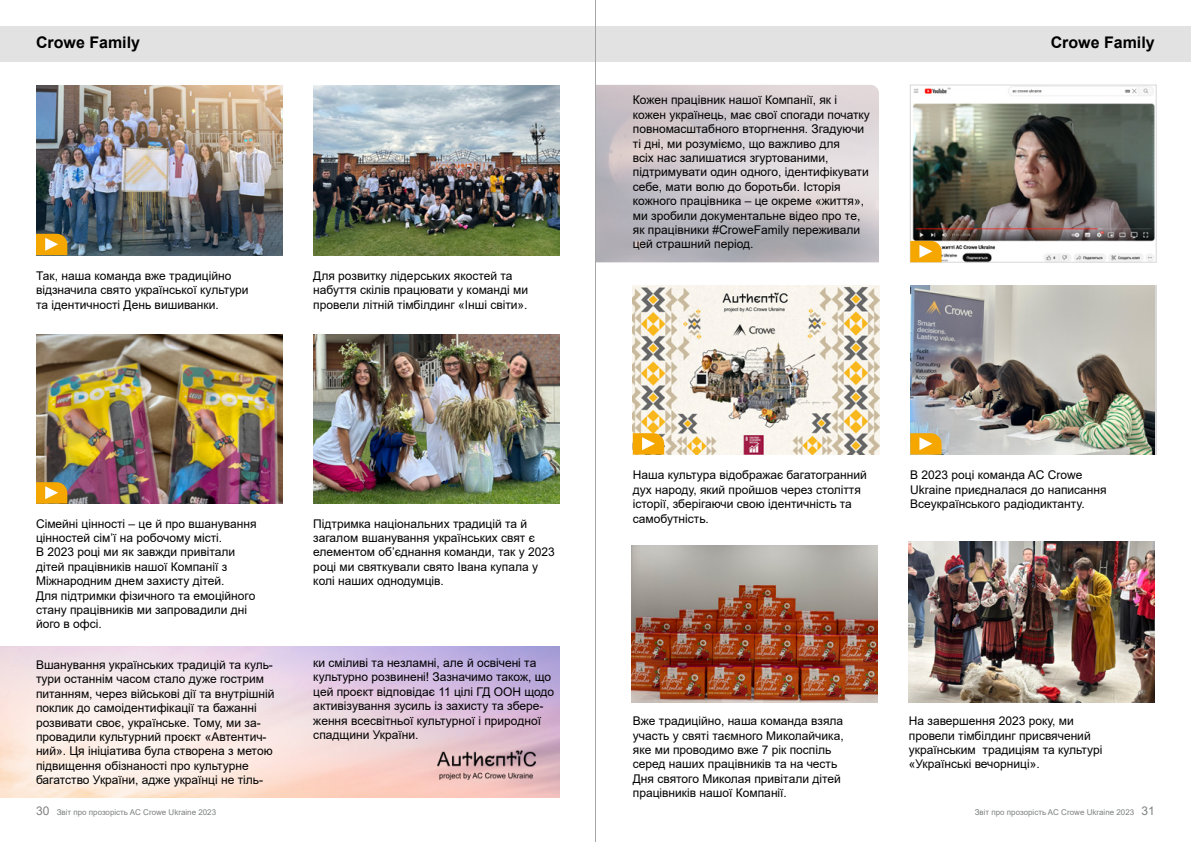
<style>
.page{position:relative;width:1191px;height:842px;background:#fff}
.page>*{position:absolute;margin:0;border:0;box-sizing:border-box;transform-origin:0 0}
.t1{font:700 16px "Arial";color:#000}
.t2{font:12px/14.4px "Arial";color:#000}
.t3{font:8px "Arial";color:#7f8080}
.s1{font-size:12px;color:#808080}
.s2{font-size:12px}
</style>
<div class="page">
<div style="left:0;top:26px;width:1190px;height:36px;background:#e2e2e2"></div>
<img style="left:631px;top:545px;width:246px;height:157px">
<img style="left:908px;top:542px;width:247px;height:160px">
<img style="left:313px;top:334px;width:246px;height:170px">
<img style="left:313px;top:86px;width:246px;height:169px">
<img style="left:912px;top:87px;width:242px;height:173px">
<div style="left:910px;top:85px;width:246px;height:177px;border:1px solid #d8d8d8"></div>
<img style="left:36px;top:86px;width:246px;height:169px">
<svg style="left:36px;top:234px;width:31px;height:21px"></svg>
<img style="left:36px;top:334px;width:246px;height:170px">
<svg style="left:36px;top:482px;width:31px;height:22px"></svg>
<img style="left:633px;top:285px;width:246px;height:170px">
<svg style="left:633px;top:433px;width:31px;height:22px"></svg>
<svg style="left:910px;top:241px;width:31px;height:21px"></svg>
<img style="left:910px;top:285px;width:244px;height:170px">
<svg style="left:910px;top:433px;width:31px;height:22px"></svg>
<hr style="left:595px;top:0;width:1px;height:842px;background:#a5a5a5">
<img style="left:411px;top:727px;width:149px;height:71px">
<h1 class="t1" style="left:36px;top:31px;width:106px">Crowe Family</h1>
<h1 class="t1" style="left:1050px;top:31px;width:106px">Crowe Family</h1>
<p class="t2" style="left:36px;top:268px;width:214px">Так, наша команда вже традиційно відзначила свято української культури та ідентичності День вишиванки.</p>
<p class="t2" style="left:313px;top:268px;width:216px">Для розвитку лідерських якостей та набуття скілів працювати у команді ми провели літній тімбілдинг «Інші світи».</p>
<p class="t2" style="left:36px;top:516px;width:222px">Сімейні цінності – це й про вшанування цінностей сім’ї на робочому місті.<br>В 2023 році ми як завжди привітали дітей працівників нашої Компанії з<br>Міжнародним днем захисту дітей.<br>Для підтримки фізичного та емоційного стану працівників ми запровадили дні його в офсі.</p>
<p class="t2" style="left:36px;top:657px;width:240px">Вшанування українських традицій та куль&shy;тури останнім часом стало дуже гострим питанням, через військові дії та внутрішній поклик до самоідентифікації та бажанні розвивати своє, українське. Тому, ми за&shy;провадили культурний проєкт «Автентич&shy;ний». Ця ініціатива була створена з метою підвищення обізнаності про культурне багатство України, адже українці не тіль-</p>
<p class="t2" style="left:313px;top:516px;width:243px">Підтримка національних традицій та й загалом вшанування українських свят є елементом об’єднання команди, так у 2023 році ми святкували свято Івана купала у колі наших однодумців.</p>
<p class="t2" style="left:313px;top:655px;width:242px">ки сміливі та незламні, але й освічені та культурно розвинені! Зазначимо також, що цей проєкт відповідає 11 цілі ГД ООН щодо активізування зусиль із захисту та збере&shy;ження всесвітньої культурної і природної спадщини України.</p>
<p class="t2" style="left:633px;top:93px;width:239px">Кожен працівник нашої Компанії, як і кожен українець, має свої спогади початку повномасштабного вторгнення. Згадуючи ті дні, ми розуміємо, що важливо для<br>всіх нас залишатися згуртованими, підтримувати один одного, ідентифікувати себе, мати волю до боротьби. Історія кожного працівника – це окреме «життя», ми зробили документальне відео про те, як працівники #CroweFamily переживали цей страшний період.</p>
<p class="t2" style="left:633px;top:468px;width:235px">Наша культура відображає багатогранний дух народу, який пройшов через століття історії, зберігаючи свою ідентичність та самобутність.</p>
<p class="t2" style="left:910px;top:468px;width:198px">В 2023 році команда AC Crowe<br>Ukraine приєдналася до написання<br>Всеукраїнського радіодиктанту.</p>
<p class="t2" style="left:633px;top:714px;width:212px">Вже традиційно, наша команда взяла участь у святі таємного Миколайчика, яке ми проводимо вже 7 рік поспіль серед наших працівників та на честь Дня святого Миколая привітали дітей працівників нашої Компанії.</p>
<p class="t2" style="left:908px;top:714px;width:195px">На завершення 2023 року, ми провели тімбілдинг присвячений українським традиціям та культурі «Українські вечорниці».</p>
<p class="t3" style="left:36px;top:806px;width:182px"><span class="s1">30</span> Звіт про прозорість AC Crowe Ukraine 2023</p>
<p class="t3" style="left:974px;top:806px;width:182px">Звіт про прозорість AC Crowe Ukraine 2023 <span class="s2">31</span></p>
</div>
